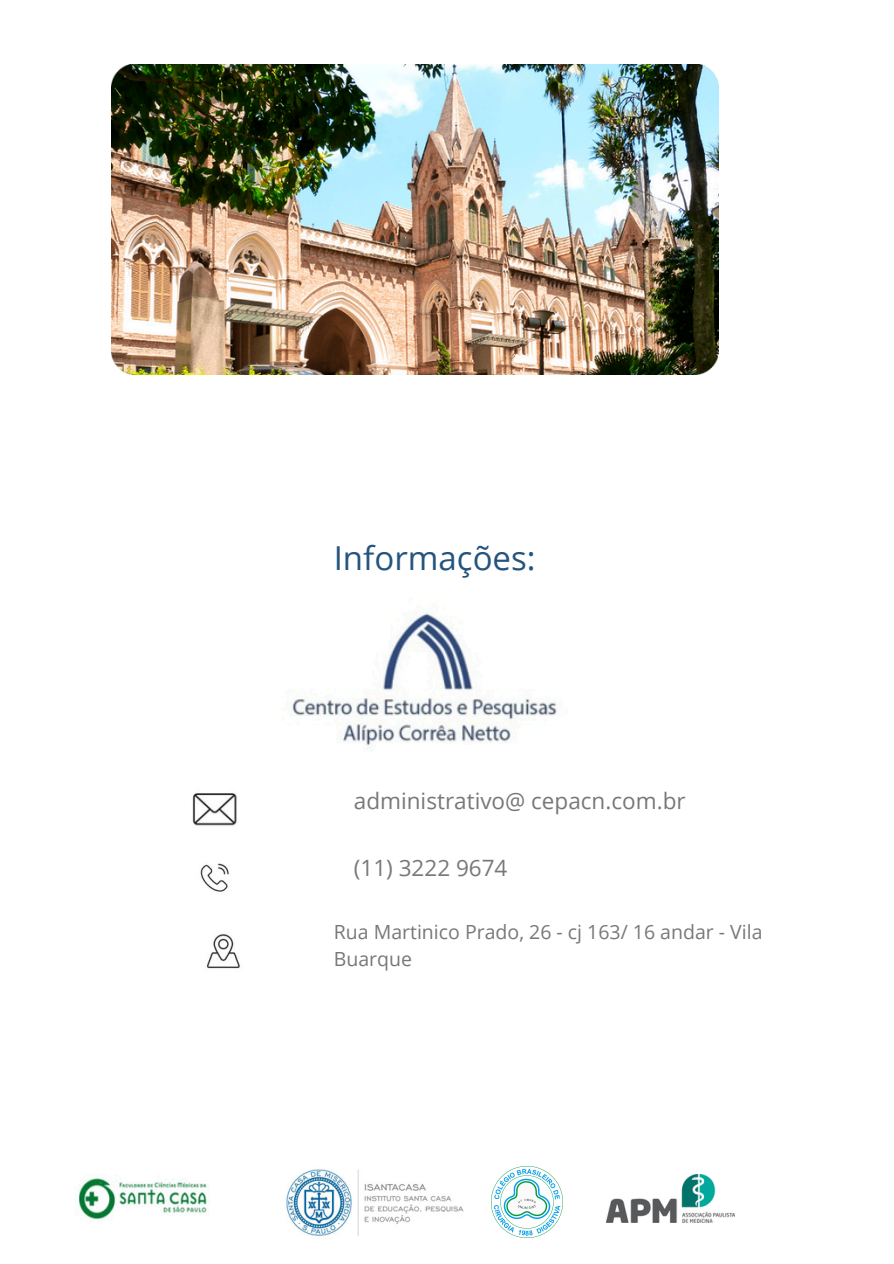
<style>
.page{position:relative;width:894px;height:1264px;background:#fff}
.page>*{position:absolute;margin:0;border:0;box-sizing:border-box;transform-origin:0 0}
.t1{font:33px "Open Sans";color:#25547d}
.t2{font:22.5px "Open Sans";color:#787878}
.t3{font:19.5px/27px "Open Sans";color:#787878}
</style>
<div class="page">
<img style="left:112px;top:65px;width:606px;height:309px">
<img style="left:286px;top:1169px;width:178px;height:67px">
<img style="left:78px;top:1178px;width:129px;height:42px">
<img style="left:292px;top:612px;width:265px;height:134px">
<img style="left:200px;top:863px;width:29px;height:29px">
<img style="left:192px;top:793px;width:45px;height:33px">
<img style="left:207px;top:934px;width:33px;height:35px">
<img style="left:492px;top:1166px;width:70px;height:71px">
<img style="left:606px;top:1174px;width:127px;height:48px">
<p class="t1" style="left:334px;top:534px;width:203px">Informações:</p>
<p class="t2" style="left:354px;top:785px;width:333px">administrativo@ cepacn.com.br</p>
<p class="t2" style="left:354px;top:851px;width:155px">(11) 3222 9674</p>
<p class="t3" style="left:334px;top:918px;width:430px">Rua Martinico Prado, 26 - cj 163/ 16 andar - Vila<br>Buarque</p>
</div>
